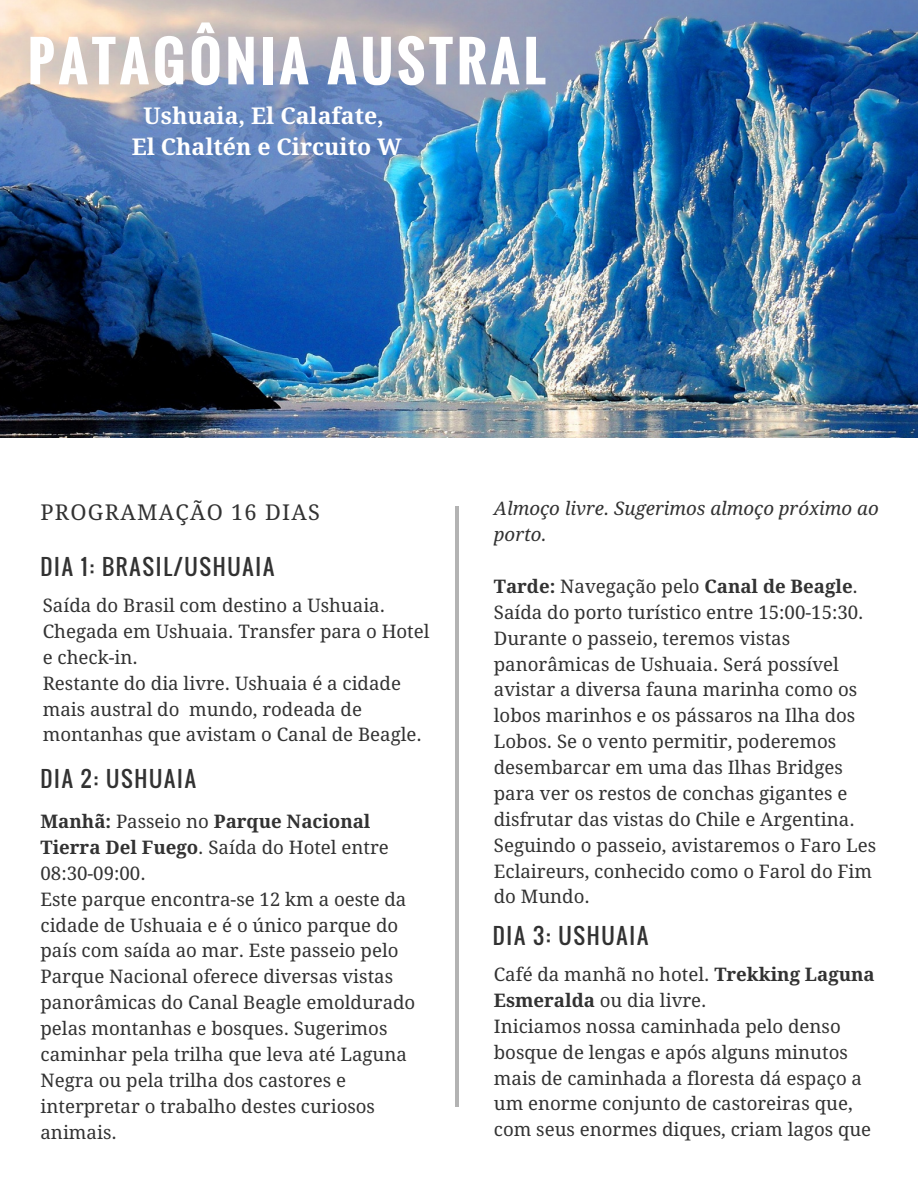
<style>
.page{position:relative;width:918px;height:1188px;background:#fff}
.page>*{position:absolute;margin:0;border:0;box-sizing:border-box;transform-origin:0 0}
.t1{font:700 54.15px "Oswald";letter-spacing:.07em;color:#fff}
.t2{font:700 23.1px/31.5px "Droid Serif";color:#fff;text-align:center}
.t3{font:21.75px "Oswald";letter-spacing:.08em;color:#323232}
.t4{font:21.75px "Droid Serif";letter-spacing:.06em;color:#323232}
.t5{font:18.75px/25.8px "Droid Serif";color:#323232}
.t6{font:italic 18.75px/25.8px "Droid Serif";color:#323232}
.s1{font-weight:700}
</style>
<div class="page">
<img style="left:0;top:0;width:918px;height:438px">
<hr style="left:455px;top:506px;width:3px;height:601px;background:#b3b3b3">
<h1 class="t1" style="left:28px;top:20px;width:520px">PATAGÔNIA AUSTRAL</h1>
<p class="t2" style="left:132px;top:100px;width:271px">Ushuaia, El Calafate,<br>El Chaltén e Circuito W</p>
<p class="t4" style="left:40px;top:500px;width:281px">PROGRAMAÇÃO 16 DIAS</p>
<p class="t3" style="left:40px;top:550px;width:235px">DIA 1: BRASIL/USHUAIA</p>
<p class="t5" style="left:43px;top:593px;width:388px">Saída do Brasil com destino a Ushuaia.<br>Chegada em Ushuaia. Transfer para o Hotel e check-in.<br>Restante do dia livre. Ushuaia é a cidade mais austral do mundo, rodeada de montanhas que avistam o Canal de Beagle.</p>
<p class="t3" style="left:40px;top:762px;width:157px">DIA 2: USHUAIA</p>
<p class="t5" style="left:40px;top:809px;width:376px"><span class="s1">Manhã:</span> Passeio no <span class="s1">Parque Nacional Tierra Del Fuego</span>. Saída do Hotel entre 08:30-09:00.<br>Este parque encontra-se 12 km a oeste da cidade de Ushuaia e é o único parque do país com saída ao mar. Este passeio pelo Parque Nacional oferece diversas vistas panorâmicas do Canal Beagle emoldurado pelas montanhas e bosques. Sugerimos caminhar pela trilha que leva até Laguna Negra ou pela trilha dos castores e interpretar o trabalho destes curiosos animais.</p>
<p class="t6" style="left:494px;top:496px;width:386px">Almoço livre. Sugerimos almoço próximo ao porto.</p>
<p class="t5" style="left:494px;top:573px;width:384px"><span class="s1">Tarde:</span> Navegação pelo <span class="s1">Canal de Beagle</span>.<br>Saída do porto turístico entre 15:00-15:30.<br>Durante o passeio, teremos vistas panorâmicas de Ushuaia. Será possível avistar a diversa fauna marinha como os lobos marinhos e os pássaros na Ilha dos Lobos. Se o vento permitir, poderemos desembarcar em uma das Ilhas Bridges para ver os restos de conchas gigantes e disfrutar das vistas do Chile e Argentina.<br>Seguindo o passeio, avistaremos o Faro Les Eclaireurs, conhecido como o Farol do Fim do Mundo.</p>
<p class="t3" style="left:493px;top:919px;width:157px">DIA 3: USHUAIA</p>
<p class="t5" style="left:494px;top:962px;width:382px">Café da manhã no hotel. <span class="s1">Trekking Laguna Esmeralda</span> ou dia livre.<br>Iniciamos nossa caminhada pelo denso bosque de lengas e após alguns minutos mais de caminhada a floresta dá espaço a um enorme conjunto de castoreiras que, com seus enormes diques, criam lagos que</p>
</div>
